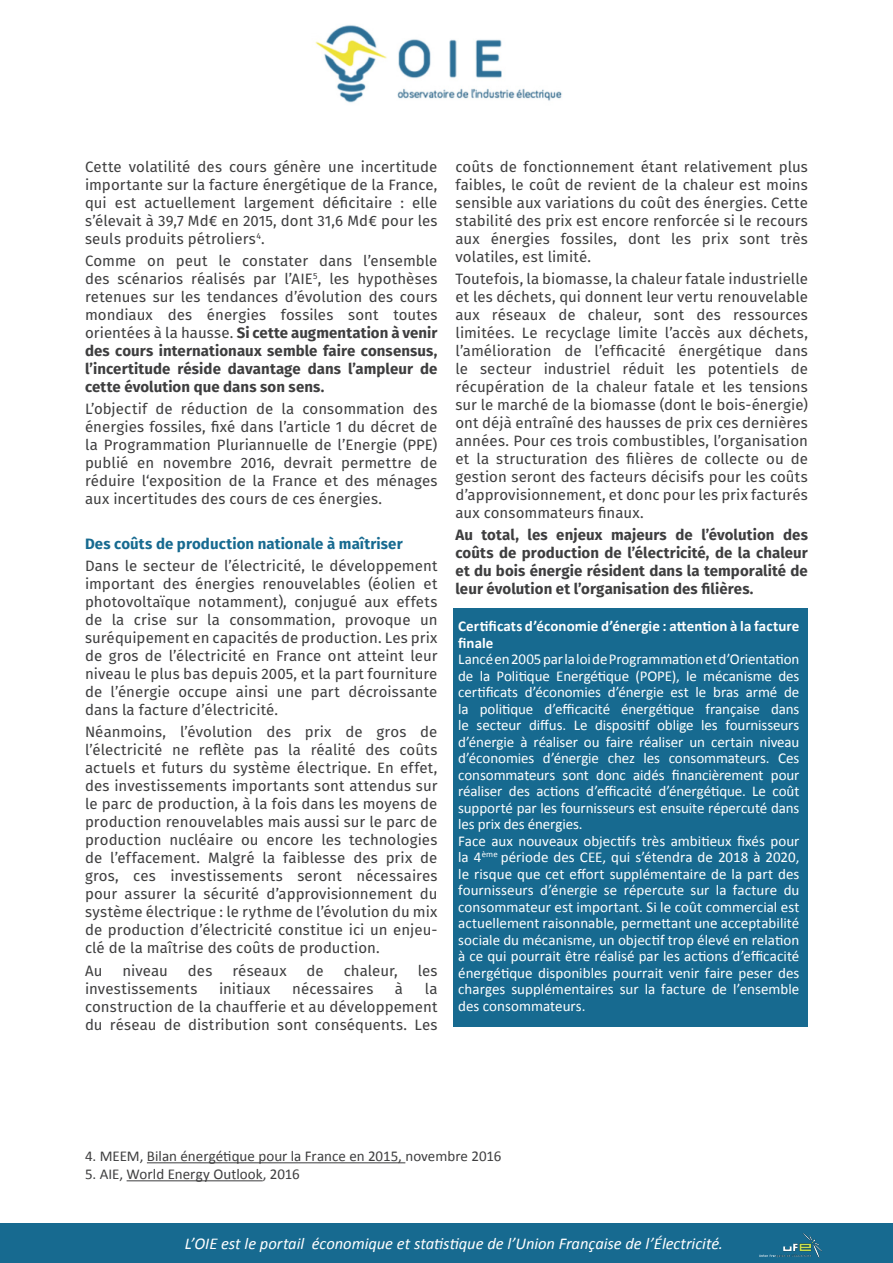
<style>
.page{position:relative;width:893px;height:1263px;background:#fff}
.page>*{position:absolute;margin:0;border:0;box-sizing:border-box;transform-origin:0 0}
.Fotolia_B{font:italic 16.5px "Calibri";color:#fff}
.Fotolia_B-2{font:15px/18px "Fira Sans";letter-spacing:.005em;color:#3e3e3f;text-align:justify}
.Fotolia_B-3{font:15px/16.5px "Calibri";color:#fff;text-align:justify}
.Fotolia_B-4{font:700 15px/18px "Fira Sans";letter-spacing:.005em;color:#3e3e3f;text-align:justify}
.Fotolia_B-5{font:15px "Calibri";color:#3e3e3f}
.Fotolia_B-6{font:700 15px/16.5px "Calibri";letter-spacing:.005em;color:#fff}
.Fotolia_B-7{font:700 15px "Fira Sans";letter-spacing:.005em;color:#176a90}
.s1{font-weight:700}
</style>
<div class="page">
<div style="left:0;top:1223px;width:893px;height:40px;background:#176a90"></div>
<img style="left:759px;top:1233px;width:63px;height:25px">
<img style="left:315px;top:25px;width:247px;height:78px">
<div style="left:454px;top:608px;width:354px;height:418px;background:#176a90"></div>
<hr style="left:147px;top:1162px;width:258px;height:1px;background:#3e3e3f">
<hr style="left:127px;top:1180px;width:136px;height:1px;background:#3e3e3f">
<p class="Fotolia_B-2" style="left:85px;top:157px;width:354px">Cette volatilité des cours génère une incertitude importante sur la facture énergétique de la France, qui est actuellement largement déficitaire : elle s’élevait à 39,7 Md€ en 2015, dont 31,6 Md€ pour les seuls produits pétroliers<sup>4</sup>.</p>
<p class="Fotolia_B-2" style="left:85px;top:251px;width:354px">Comme on peut le constater dans l’ensemble des scénarios réalisés par l’AIE<sup>5</sup>, les hypothèses retenues sur les tendances d’évolution des cours mondiaux des énergies fossiles sont toutes orientées à la hausse. <span class="s1">Si cette augmentation à venir des cours internationaux semble faire consensus, l’incertitude réside davantage dans l’ampleur de cette évolution que dans son sens.</span></p>
<p class="Fotolia_B-2" style="left:85px;top:400px;width:354px">L’objectif de réduction de la consommation des énergies fossiles, fixé dans l’article 1 du décret de la Programmation Pluriannuelle de l’Energie (PPE) publié en novembre 2016, devrait permettre de réduire l‘exposition de la France et des ménages aux incertitudes des cours de ces énergies.</p>
<p class="Fotolia_B-7" style="left:85px;top:531px;width:319px">Des coûts de production nationale à maîtriser</p>
<p class="Fotolia_B-2" style="left:85px;top:556px;width:354px">Dans le secteur de l’électricité, le développement important des énergies renouvelables (éolien et photovoltaïque notamment), conjugué aux effets de la crise sur la consommation, provoque un suréquipement en capacités de production. Les prix de gros de l’électricité en France ont atteint leur niveau le plus bas depuis 2005, et la part fourniture de l’énergie occupe ainsi une part décroissante dans la facture d’électricité.</p>
<p class="Fotolia_B-2" style="left:85px;top:723px;width:354px">Néanmoins, l’évolution des prix de gros de l’électricité ne reflète pas la réalité des coûts actuels et futurs du système électrique. En effet, des investissements importants sont attendus sur le parc de production, à la fois dans les moyens de production renouvelables mais aussi sur le parc de production nucléaire ou encore les technologies de l’effacement. Malgré la faiblesse des prix de gros, ces investissements seront nécessaires pour assurer la sécurité d’approvisionnement du système électrique : le rythme de l’évolution du mix de production d’électricité constitue ici un enjeu&shy;clé de la maîtrise des coûts de production.</p>
<p class="Fotolia_B-2" style="left:85px;top:961px;width:19px">Au</p>
<p class="Fotolia_B-2" style="left:122px;top:961px;width:47px">niveau</p>
<p class="Fotolia_B-2" style="left:188px;top:961px;width:26px">des</p>
<p class="Fotolia_B-2" style="left:232px;top:961px;width:56px">réseaux</p>
<p class="Fotolia_B-2" style="left:307px;top:961px;width:19px">de</p>
<p class="Fotolia_B-2" style="left:344px;top:961px;width:56px">chaleur,</p>
<p class="Fotolia_B-2" style="left:418px;top:961px;width:21px">les</p>
<p class="Fotolia_B-2" style="left:85px;top:979px;width:114px">investissements</p>
<p class="Fotolia_B-2" style="left:219px;top:979px;width:53px">initiaux</p>
<p class="Fotolia_B-2" style="left:292px;top:979px;width:83px">nécessaires</p>
<p class="Fotolia_B-2" style="left:395px;top:979px;width:10px">à</p>
<p class="Fotolia_B-2" style="left:85px;top:979px;width:354px;text-indent:340px">la construction de la chaufferie et au développement du réseau de distribution sont conséquents. Les</p>
<p class="Fotolia_B-2" style="left:455px;top:157px;width:354px">coûts de fonctionnement étant relativement plus faibles, le coût de revient de la chaleur est moins sensible aux variations du coût des énergies. Cette stabilité des prix est encore renforcée si le recours aux énergies fossiles, dont les prix sont très volatiles, est limité.</p>
<p class="Fotolia_B-2" style="left:455px;top:269px;width:354px">Toutefois, la biomasse, la chaleur fatale industrielle et les déchets, qui donnent leur vertu renouvelable aux réseaux de chaleur, sont des ressources limitées. Le recyclage limite l’accès aux déchets, l’amélioration de l’efficacité énergétique dans le secteur industriel réduit les potentiels de récupération de la chaleur fatale et les tensions sur le marché de la biomasse (dont le bois-énergie) ont déjà entraîné des hausses de prix ces dernières années. Pour ces trois combustibles, l’organisation et la structuration des filières de collecte ou de gestion seront des facteurs décisifs pour les coûts d’approvisionnement, et donc pour les prix facturés aux consommateurs finaux.</p>
<p class="Fotolia_B-4" style="left:455px;top:525px;width:354px">Au total, les enjeux majeurs de l’évolution des coûts de production de l’électricité, de la chaleur et du bois énergie résident dans la temporalité de leur évolution et l’organisation des filières.</p>
<p class="Fotolia_B-6" style="left:458px;top:618px;width:343px">Certificats d’économie d’énergie : attention à la facture finale</p>
<p class="Fotolia_B-3" style="left:458px;top:651px;width:343px">Lancé en 2005 par la loi de Programmation et d’Orientation de la Politique Energétique (POPE), le mécanisme des certificats d’économies d’énergie est le bras armé de la politique d’efficacité énergétique française dans le secteur diffus. Le dispositif oblige les fournisseurs d’énergie à réaliser ou faire réaliser un certain niveau d’économies d’énergie chez les consommateurs. Ces consommateurs sont donc aidés financièrement pour réaliser des actions d’efficacité d’énergétique. Le coût supporté par les fournisseurs est ensuite répercuté dans les prix des énergies.</p>
<p class="Fotolia_B-3" style="left:458px;top:833px;width:343px">Face aux nouveaux objectifs très ambitieux fixés pour la 4<sup>ème</sup> période des CEE, qui s’étendra de 2018 à 2020, le risque que cet effort supplémentaire de la part des fournisseurs d’énergie se répercute sur la facture du consommateur est important. Si le coût commercial est actuellement raisonnable, permettant une acceptabilité sociale du mécanisme, un objectif trop élevé en relation à ce qui pourrait être réalisé par les actions d’efficacité énergétique disponibles pourrait venir faire peser des charges supplémentaires sur la facture de l’ensemble des consommateurs.</p>
<p class="Fotolia_B-5" style="left:85px;top:1147px;width:418px">4. MEEM, Bilan énergétique pour la France en 2015, novembre 2016</p>
<p class="Fotolia_B-5" style="left:85px;top:1165px;width:216px">5. AIE, World Energy Outlook, 2016</p>
<p class="Fotolia_B" style="left:185px;top:1232px;width:540px">L’OIE est le portail économique et statistique de l’Union Française de l’Électricité.</p>
</div>
